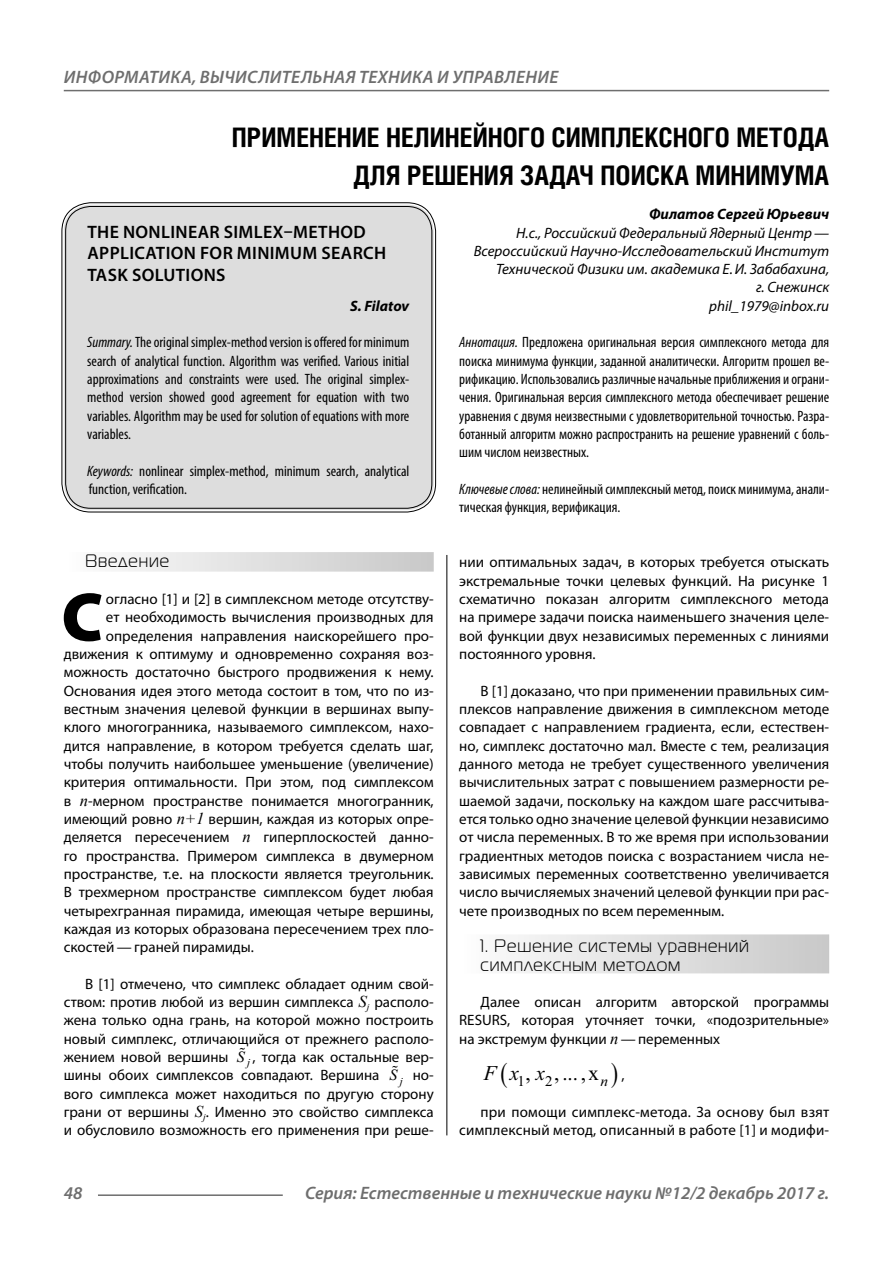
<style>
.page{position:relative;width:893px;height:1263px;background:#fff}
.page>*{position:absolute;margin:0;border:0;box-sizing:border-box;transform-origin:0 0}
.Bukvica{font:900 69.3px "Myriad Pro";color:#000}
.Header{font:700 27px/37.5px "Helios Cond";color:#000;text-align:right}
.t1{font:21px "Times New Roman";color:#000}
.t2{font:italic 21px "Times New Roman";color:#000}
.t3{font:italic 600 18px "Myriad Pro";letter-spacing:.005em;color:#6e6e6e}
.Header-eng{font:600 18px/21.6px "Myriad Pro";letter-spacing:.02em;color:#000}
.Subheader_2lines{font:18px/18.3px "Magistral C";letter-spacing:.05em;color:#000}
.Subheader{font:18px "Magistral C";letter-spacing:.05em;color:#000}
.t4{font:italic 15.75px "Times New Roman";color:#000}
.Normal{font:15px/18.3px "Myriad Pro";color:#000;text-align:justify}
.Bukvica-2{font:15px "Myriad Pro";color:#000}
.Annotation-rus{font:condensed 15px/18.3px "Myriad Pro";color:#000;text-align:justify}
.Annotation-eng{font:condensed 15px/18.3px "Myriad Pro";color:#000;text-align:justify}
.Author-doc{font:italic 15px/18.3px "Myriad Pro";color:#000;text-align:right}
.Author{font:italic 700 15px "Myriad Pro";color:#000}
.Author-email{font:italic 15px "Myriad Pro";color:#000}
.Author-eng{font:italic 700 15px "Myriad Pro";letter-spacing:-.005em;color:#000}
.t5{font:14.85px "Times New Roman";color:#000}
.t6{font:italic 14.85px "Times New Roman";color:#000}
.s1{font-style:italic}
.s2{font-family:"Times New Roman";font-style:italic;font-size:16.5px}
.s3{font-family:"Times New Roman";font-style:italic;font-size:15.75px}
</style>
<div class="page">
<hr style="left:98px;top:1194px;width:185px;height:2px;background:#6e6e6e">
<hr style="left:64px;top:90px;width:765px;height:1px;background:#6e6e6e">
<div style="left:64px;top:552px;width:370px;height:20px;background:linear-gradient(to right,#fdfdfd,#c8c8c8)"></div>
<div style="left:459px;top:934px;width:370px;height:39px;background:linear-gradient(to right,#fdfdfd,#c8c8c8)"></div>
<div style="left:64px;top:205px;width:370px;height:305px;background:#ddd;border-radius:27px"></div>
<div style="left:62px;top:202px;width:374px;height:310px;border:1px solid #000;border-radius:29px"></div>
<div style="left:65px;top:206px;width:367px;height:303px;border:1px solid #000;border-radius:25px"></div>
<hr style="left:446px;top:555px;width:1px;height:580px;background:#000">
<p class="t3" style="left:64px;top:66px;width:496px">ИНФОРМАТИКА, ВЫЧИСЛИТЕЛЬНАЯ ТЕХНИКА И УПРАВЛЕНИЕ</p>
<p class="Header" style="left:232px;top:118px;width:599px">ПРИМЕНЕНИЕ НЕЛИНЕЙНОГО СИМПЛЕКСНОГО МЕТОДА<br>ДЛЯ РЕШЕНИЯ ЗАДАЧ ПОИСКА МИНИМУМА</p>
<p class="Author" style="left:649px;top:204px;width:182px">Филатов Сергей Юрьевич</p>
<p class="Author-doc" style="left:474px;top:223px;width:357px">Н.с., Российский Федеральный Ядерный Центр— Всероссийский Научно-Исследовательский Институт Технической Физики им. академика Е.И. Забабахина,<br>г. Снежинск</p>
<p class="Author-email" style="left:709px;top:296px;width:122px">phil_1979@inbox.ru</p>
<p class="Annotation-rus" style="left:459px;top:333px;width:371px"><span class="s1">Аннотация.</span> Предложена оригинальная версия симплексного метода для поиска минимума функции, заданной аналитически. Алгоритм прошел ве&shy;рификацию. Использовались различные начальные приближения и ограни&shy;чения. Оригинальная версия симплексного метода обеспечивает решение уравнения с двумя неизвестными с удовлетворительной точностью. Разра&shy;ботанный алгоритм можно распространить на решение уравнений с боль&shy;шим числом неизвестных.</p>
<p class="Annotation-rus" style="left:459px;top:480px;width:371px"><span class="s1">Ключевые слова:</span> нелинейный симплексный метод, поиск минимума, анали&shy;тическая функция, верификация.</p>
<p class="Header-eng" style="left:87px;top:220px;width:300px">THE NONLINEAR SIMLEX–METHOD<br>APPLICATION FOR MINIMUM SEARCH<br>TASK SOLUTIONS</p>
<p class="Author-eng" style="left:350px;top:296px;width:61px">S. Filatov</p>
<p class="Annotation-eng" style="left:87px;top:333px;width:324px"><span class="s1">Summary.</span> The original simplex-method version is offered for minimum search of analytical function. Algorithm was verified. Various initial approximations and constraints were used. The original simplex&shy;method version showed good agreement for equation with two variables. Algorithm may be used for solution of equations with more variables.</p>
<p class="Annotation-eng" style="left:87px;top:461px;width:324px"><span class="s1">Keywords:</span> nonlinear simplex-method, minimum search, analytical function, verification.</p>
<p class="Subheader" style="left:85px;top:551px;width:86px">Введение</p>
<p class="Bukvica" style="left:61px;top:571px;width:43px">С</p>
<p class="Bukvica-2" style="left:106px;top:590px;width:329px">огласно [1] и [2] в симплексном методе отсутству-</p>
<p class="Bukvica-2" style="left:106px;top:608px;width:329px">ет необходимость вычисления производных для</p>
<p class="Bukvica-2" style="left:106px;top:626px;width:329px">определения направления наискорейшего про-</p>
<p class="Bukvica-2" style="left:64px;top:645px;width:371px">движения к оптимуму и одновременно сохраняя воз-</p>
<p class="Bukvica-2" style="left:64px;top:663px;width:371px">можность достаточно быстрого продвижения к нему.</p>
<p class="Bukvica-2" style="left:64px;top:681px;width:371px">Основания идея этого метода состоит в том, что по из-</p>
<p class="Bukvica-2" style="left:64px;top:700px;width:371px">вестным значения целевой функции в вершинах выпу-</p>
<p class="Bukvica-2" style="left:64px;top:718px;width:371px">клого многогранника, называемого симплексом, нахо-</p>
<p class="Bukvica-2" style="left:64px;top:736px;width:371px">дится направление, в котором требуется сделать шаг,</p>
<p class="Bukvica-2" style="left:64px;top:755px;width:371px">чтобы получить наибольшее уменьшение (увеличение)</p>
<p class="Bukvica-2" style="left:64px;top:773px;width:371px">критерия оптимальности. При этом, под симплексом</p>
<p class="Bukvica-2" style="left:64px;top:791px;width:371px">в <span class="s2">n</span>-мерном пространстве понимается многогранник,</p>
<p class="Bukvica-2" style="left:64px;top:810px;width:371px">имеющий ровно <span class="s2">n+1</span> вершин, каждая из которых опре-</p>
<p class="Bukvica-2" style="left:64px;top:828px;width:371px">деляется пересечением <span class="s2">n</span> гиперплоскостей данно-</p>
<p class="Bukvica-2" style="left:64px;top:846px;width:371px">го пространства. Примером симплекса в двумерном</p>
<p class="Bukvica-2" style="left:64px;top:864px;width:371px">пространстве, т.е. на плоскости является треугольник.</p>
<p class="Bukvica-2" style="left:64px;top:883px;width:371px">В трехмерном пространстве симплексом будет любая</p>
<p class="Bukvica-2" style="left:64px;top:901px;width:371px">четырехгранная пирамида, имеющая четыре вершины,</p>
<p class="Bukvica-2" style="left:64px;top:919px;width:371px">каждая из которых образована пересечением трех пло-</p>
<p class="Bukvica-2" style="left:64px;top:938px;width:192px">скостей — граней пирамиды.</p>
<p class="Normal" style="left:64px;top:974px;width:371px;text-indent:21px">В [1] отмечено, что симплекс обладает одним свой&shy;ством: против любой из вершин симплекса <span class="s2">S</span><sub>j</sub> располо&shy;жена только одна грань, на которой можно построить новый симплекс, отличающийся от прежнего располо&shy;жением новой вершины</p>
<p class="Normal" style="left:237px;top:1048px;width:198px"><span class="s3">S</span> <sub>j</sub> , тогда как остальные вер-</p>
<p class="Normal" style="left:64px;top:1066px;width:317px">шины обоих симплексов совпадают. Вершина</p>
<p class="t4" style="left:389px;top:1064px;width:15px">S<sub>j</sub></p>
<p class="Normal" style="left:64px;top:1066px;width:371px;text-indent:349px">но&shy;вого симплекса может находиться по другую сторону грани от вершины <span class="s2">S</span><sub>j</sub>. Именно это свойство симплекса и обусловило возможность его применения при реше-</p>
<p class="Normal" style="left:459px;top:553px;width:371px">нии оптимальных задач, в которых требуется отыскать экстремальные точки целевых функций. На рисунке 1 схематично показан алгоритм симплексного метода на примере задачи поиска наименьшего значения целе&shy;вой функции двух независимых переменных с линиями постоянного уровня.</p>
<p class="Normal" style="left:459px;top:681px;width:371px;text-indent:21px">В [1] доказано, что при применении правильных сим&shy;плексов направление движения в симплексном методе совпадает с направлением градиента, если, естествен&shy;но, симплекс достаточно мал. Вместе с тем, реализация данного метода не требует существенного увеличения вычислительных затрат с повышением размерности ре&shy;шаемой задачи, поскольку на каждом шаге рассчитыва&shy;ется только одно значение целевой функции независимо от числа переменных. В то же время при использовании градиентных методов поиска с возрастанием числа не&shy;зависимых переменных соответственно увеличивается число вычисляемых значений целевой функции при рас&shy;чете производных по всем переменным.</p>
<p class="Subheader_2lines" style="left:480px;top:937px;width:270px">1. Решение системы уравнений симплексным методом</p>
<p class="Normal" style="left:459px;top:993px;width:371px;text-indent:21px">Далее описан алгоритм авторской программы RESURS, которая уточняет точки, «подозрительные» на экстремум функции <span class="s2">n</span> — переменных</p>
<p class="t2" style="left:484px;top:1059px;width:63px">Fxx</p>
<p class="t1" style="left:525px;top:1059px;width:75px">, ,...,x</p>
<p class="Normal" style="left:621px;top:1066px;width:5px">,</p>
<p class="Normal" style="left:459px;top:1103px;width:371px;text-align:right">при помощи симплекс-метода. За основу был взят симплексный метод, описанный в работе [1] и модифи-</p>
<p class="t5" style="left:517px;top:1071px;width:9px">1</p>
<p class="t5" style="left:545px;top:1071px;width:9px">2</p>
<p class="t6" style="left:600px;top:1071px;width:9px">n</p>
<p class="t3" style="left:64px;top:1182px;width:20px">48</p>
<p class="t3" style="left:305px;top:1182px;width:526px">Серия: Естественные и технические науки №12/2 декабрь 2017 г.</p>
</div>
